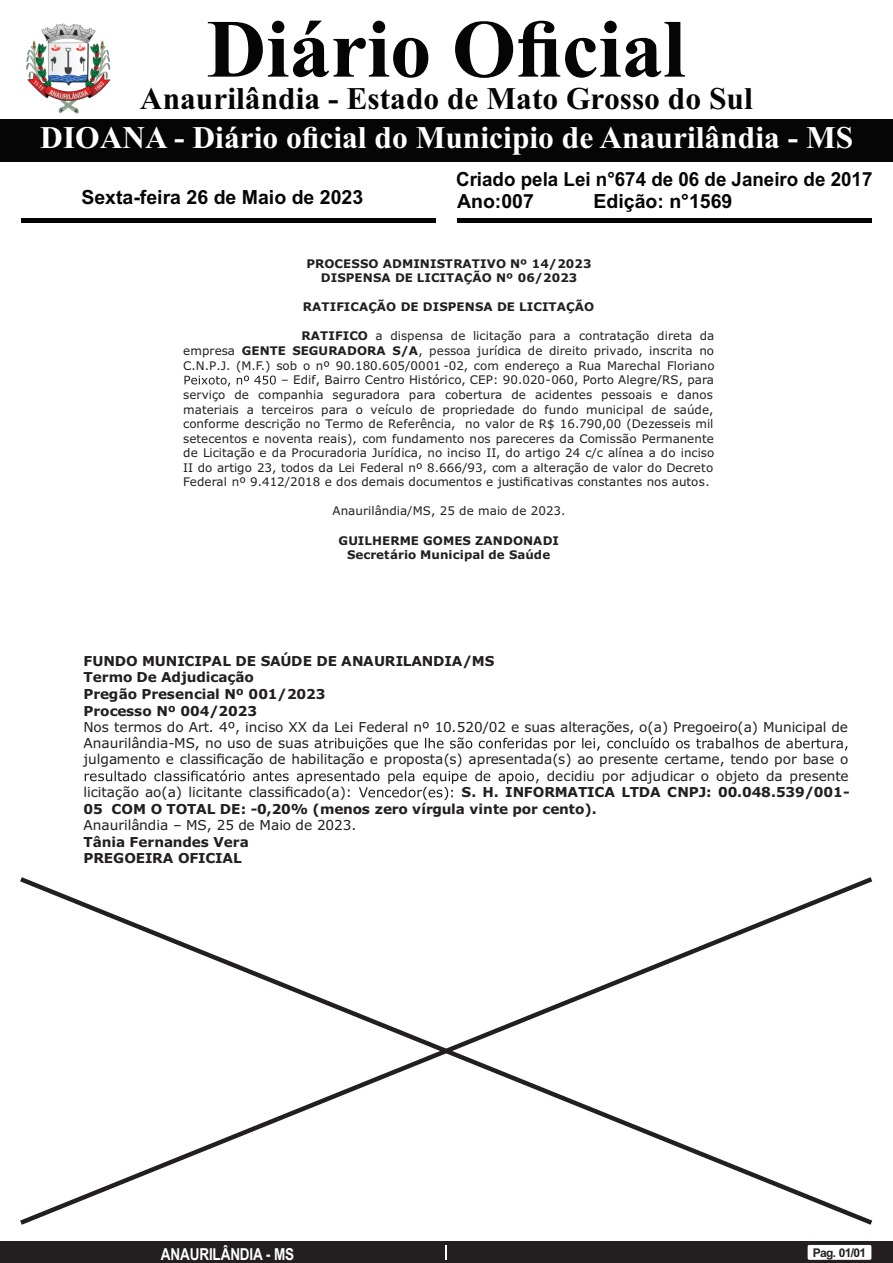
<style>
.page{position:relative;width:893px;height:1263px;background:#fff}
.page>*{position:absolute;margin:0;border:0;box-sizing:border-box;transform-origin:0 0}
.t1{font:700 82.5px "Times New Roman";color:#040504}
.t2{font:700 31.5px "Times New Roman";color:#fff}
.t3{font:700 31.5px "Times New Roman";color:#040504}
.t4{font:700 19.5px/21.8px "Arial";color:#040504;scale:.96 1}
.t5{font:700 19.5px "Arial";color:#040504}
.t6{font:700 16.5px "Arial Narrow";letter-spacing:-.01em;color:#fff}
.t7{font:13.65px "Verdana";color:#231f20}
.t8{font:700 13.65px/16.5px "Verdana";color:#231f20}
.t9{font:700 12px "Arial";letter-spacing:-.055em;color:#231f20}
.t10{font:11.85px/14.5px "Verdana";color:#231f20;text-align:justify}
.t11{font:700 11.85px/14.4px "Verdana";color:#231f20;text-align:center}
.s1{font-weight:700}
</style>
<div class="page">
<div style="left:0;top:1242px;width:893px;height:21px;background:#231f20"></div>
<svg style="left:446px;top:1245px;width:1px;height:15px"></svg>
<div style="left:808px;top:1245px;width:63px;height:15px;background:#fff;border-radius:2px"></div>
<div style="left:0;top:119px;width:893px;height:42px;background:#040504"></div>
<hr style="left:21px;top:218px;width:415px;height:4px;background:#040504">
<hr style="left:457px;top:218px;width:415px;height:4px;background:#040504">
<img style="left:26px;top:23px;width:85px;height:91px">
<svg style="left:184px;top:376px;width:92px;height:10px"></svg>
<svg style="left:323px;top:737px;width:525px;height:14px"></svg>
<svg style="left:85px;top:770px;width:449px;height:30px"></svg>
<svg style="left:20px;top:877px;width:853px;height:348px"></svg>
<h1 class="t1" style="left:207px;top:21px;width:480px">Diário Oficial</h1>
<h2 class="t3" style="left:140px;top:88px;width:614px">Anaurilândia - Estado de Mato Grosso do Sul</h2>
<h2 class="t2" style="left:40px;top:126px;width:814px">DIOANA - Diário oficial do Municipio de Anaurilândia - MS</h2>
<h3 class="t5" style="left:81px;top:190px;width:283px">Sexta-feira 26 de Maio de 2023</h3>
<h3 class="t4" style="left:456px;top:170px;width:435px">Criado pela Lei n°674 de 06 de Janeiro de 2017<br>Ano:007</h3>
<h3 class="t5" style="left:593px;top:193px;width:140px">Edição: n°1569</h3>
<p class="t11" style="left:306px;top:257px;width:287px">PROCESSO ADMINISTRATIVO Nº 14/2023<br>DISPENSA DE LICITAÇÃO Nº 06/2023</p>
<p class="t11" style="left:303px;top:301px;width:293px">RATIFICAÇÃO DE DISPENSA DE LICITAÇÃO</p>
<p class="t10" style="left:183px;top:330px;width:533px;text-indent:118px"><span class="s1">RATIFICO</span> a dispensa de licitação para a contratação direta da empresa <span class="s1">GENTE SEGURADORA S/A</span>, pessoa jurídica de direito privado, inscrita no C.N.P.J. (M.F.) sob o nº 90.180.605/0001 -02, com endereço a Rua Marechal Floriano</p>
<p class="t10" style="left:183px;top:374px;width:532px;text-indent:98px">– Edif, Bairro Centro Histórico, CEP: 90.020-060, Porto Alegre/RS, para serviço de companhia seguradora para cobertura de acidentes pessoais e danos materiais a terceiros para o veículo de propriedade do fundo municipal de saúde, conforme descrição no Termo de Referência, no valor de R$ 16.790,00 (Dezesseis mil setecentos e noventa reais), com fundamento nos pareceres da Comissão Permanente de Licitação e da Procuradoria Jurídica, no inciso II, do artigo 24 c/c alínea a do inciso II do artigo 23, todos da Lei Federal nº 8.666/93, com a alteração de valor do Decreto Federal nº 9.412/2018 e dos demais documentos e justificativas constantes nos autos.</p>
<p class="t10" style="left:332px;top:505px;width:234px">Anaurilândia/MS, 25 de maio de 2023.</p>
<p class="t11" style="left:339px;top:534px;width:222px">GUILHERME GOMES ZANDONADI<br>Secretário Municipal de Saúde</p>
<p class="t8" style="left:83px;top:654px;width:412px">FUNDO MUNICIPAL DE SAÚDE DE ANAURILANDIA/MS<br>Termo De Adjudicação<br>Pregão Presencial Nº 001/2023<br>Processo Nº 004/2023</p>
<p class="t7" style="left:83px;top:721px;width:766px">Nos termos do Art. 4º, inciso XX da Lei Federal nº 10.520/02 e suas alterações, o(a) Pregoeiro(a) Municipal de</p>
<p class="t7" style="left:83px;top:738px;width:240px">Anaurilândia-MS, no uso de suas a</p>
<p class="t7" style="left:83px;top:754px;width:766px">julgamento e classificação de habilitação e proposta(s) apresentada(s) ao presente certame, tendo por base o</p>
<p class="t7" style="left:535px;top:771px;width:315px">, decidiu por adjudicar o objeto da presente</p>
<p class="t7" style="left:83px;top:787px;width:270px">licitação ao(a) licitante classificado(a):</p>
<p class="t8" style="left:83px;top:785px;width:768px;text-indent:378px">S. H. INFORMATICA LTDA CNPJ: 00.048.539/001-<br>05 COM O TOTAL DE: -0,20% (menos zero vírgula vinte por cento).</p>
<p class="t7" style="left:83px;top:820px;width:274px">Anaurilândia – MS, 25 de Maio de 2023.</p>
<p class="t8" style="left:83px;top:834px;width:167px">Tânia Fernandes Vera<br>PREGOEIRA OFICIAL</p>
<h3 class="t6" style="left:161px;top:1248px;width:135px">ANAURILÂNDIA - MS</h3>
<p class="t9" style="left:813px;top:1248px;width:55px">Pag. 01/01</p>
</div>
